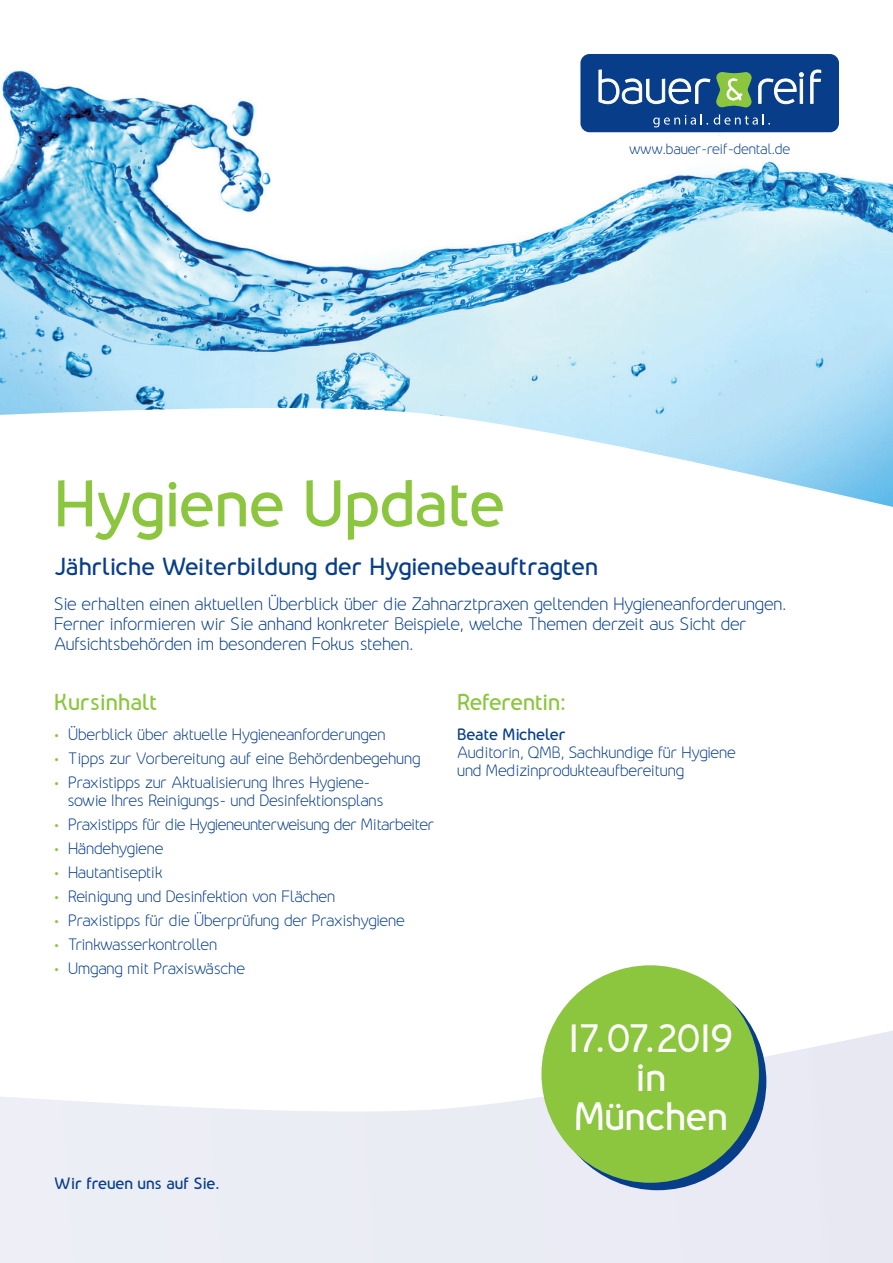
<style>
.page{position:relative;width:893px;height:1263px;background:#fff}
.page>*{position:absolute;margin:0;border:0;box-sizing:border-box;transform-origin:0 0}
.t1{font:600 60px "Nevo";letter-spacing:-.02em;color:#8bc63e}
.t2{font:600 36px/39px "Nevo";letter-spacing:-.005em;color:#fff;text-align:center}
.t3{font:600 22.5px "Nevo";color:#083e89}
.t4{font:600 21px "Nevo";color:#8bc63e}
.t5{font:300 16.5px/19.8px "Nevo";letter-spacing:-.01em;color:#083e89}
.t6{font:300 15px/18px "Nevo";letter-spacing:-.01em;color:#083e89}
.t7{font:600 15px "Nevo";color:#083e89}
.t8{font:300 13.5px "Nevo";letter-spacing:-.01em;color:#083e89}
.s1{color:#8bc63e}
</style>
<div class="page">
<img style="left:0;top:54px;width:893px;height:453px">
<svg style="left:0;top:1030px;width:893px;height:233px"></svg>
<div style="left:549px;top:973px;width:217px;height:217px;background:#083e89;border-radius:50%"></div>
<div style="left:541px;top:965px;width:218px;height:218px;background:#8bc63e;border-radius:50%"></div>
<div style="left:580px;top:54px;width:259px;height:78px;background:#083e89;border-radius:9px"></div>
<svg style="left:758px;top:72px;width:46px;height:33px"></svg>
<div style="left:800px;top:79px;width:3px;height:25px;border:1px solid #fff"></div>
<svg style="left:810px;top:70px;width:12px;height:34px"></svg>
<svg style="left:598px;top:69px;width:154px;height:39px"></svg>
<svg style="left:653px;top:114px;width:55px;height:13px"></svg>
<svg style="left:714px;top:114px;width:56px;height:11px"></svg>
<p class="t8" style="left:629px;top:141px;width:163px">www.bauer-reif-dental.de</p>
<h1 class="t1" style="left:54px;top:467px;width:452px">Hygiene Update</h1>
<h3 class="t3" style="left:54px;top:553px;width:546px">Jährliche Weiterbildung der Hygienebeauftragten</h3>
<p class="t5" style="left:54px;top:594px;width:734px">Sie erhalten einen aktuellen Überblick über die Zahnarztpraxen geltenden Hygieneanforderungen.<br>Ferner informieren wir Sie anhand konkreter Beispiele, welche Themen derzeit aus Sicht der<br>Aufsichtsbehörden im besonderen Fokus stehen.</p>
<h3 class="t4" style="left:54px;top:689px;width:105px">Kursinhalt</h3>
<p class="t6" style="left:54px;top:725px;width:333px"><span class="s1">•</span> Überblick über aktuelle Hygieneanforderungen</p>
<p class="t6" style="left:54px;top:749px;width:368px"><span class="s1">•</span> Tipps zur Vorbereitung auf eine Behördenbegehung</p>
<p class="t6" style="left:68px;top:773px;width:318px;text-indent:-14px"><span class="s1">•</span> Praxistipps zur Aktualisierung Ihres Hygiene&shy;sowie Ihres Reinigungs- und Desinfektionsplans</p>
<p class="t6" style="left:54px;top:815px;width:382px"><span class="s1">•</span> Praxistipps für die Hygieneunterweisung der Mitarbeiter</p>
<p class="t6" style="left:54px;top:839px;width:111px"><span class="s1">•</span> Händehygiene</p>
<p class="t6" style="left:54px;top:863px;width:110px"><span class="s1">•</span> Hautantiseptik</p>
<p class="t6" style="left:54px;top:887px;width:283px"><span class="s1">•</span> Reinigung und Desinfektion von Flächen</p>
<p class="t6" style="left:54px;top:911px;width:352px"><span class="s1">•</span> Praxistipps für die Überprüfung der Praxishygiene</p>
<p class="t6" style="left:54px;top:935px;width:165px"><span class="s1">•</span> Trinkwasserkontrollen</p>
<p class="t6" style="left:54px;top:959px;width:193px"><span class="s1">•</span> Umgang mit Praxiswäsche</p>
<p class="t7" style="left:54px;top:1174px;width:167px">Wir freuen uns auf Sie.</p>
<h3 class="t4" style="left:457px;top:689px;width:110px">Referentin:</h3>
<p class="t7" style="left:457px;top:725px;width:110px">Beate Micheler</p>
<p class="t6" style="left:457px;top:743px;width:280px">Auditorin, QMB, Sachkundige für Hygiene und Medizinprodukteaufbereitung</p>
<h2 class="t2" style="left:569px;top:1019px;width:165px">17.07.2019 in<br>München</h2>
</div>
